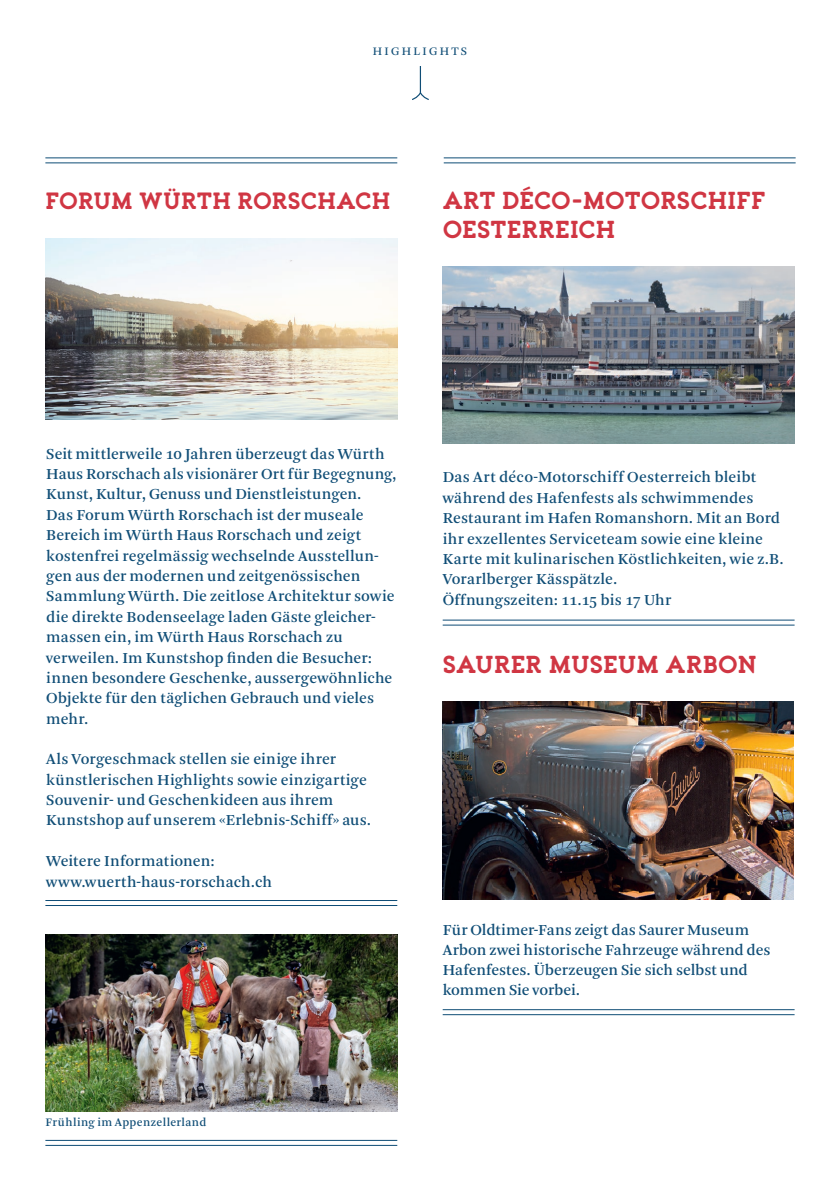
<style>
.page{position:relative;width:840px;height:1191px;background:#fff}
.page>*{position:absolute;margin:0;border:0;box-sizing:border-box;transform-origin:0 0}
.t1{font:900 24px/29px "Nord";letter-spacing:.005em;color:#d03643}
.t2{font:900 23px "Nord";letter-spacing:.005em;color:#d03643}
.t3{font:16px/20.4px "Arnhem";letter-spacing:.005em;color:#0f4d76}
.t4{font:12px "Arnhem";letter-spacing:.03em;color:#0f4d76}
.t5{font:12px "Arnhem Blond";letter-spacing:.19em;color:#0f4d76}
</style>
<div class="page">
<hr style="left:419px;top:67px;width:2px;height:26px;background:#0f4d76">
<svg style="left:412px;top:91px;width:17px;height:9px"></svg>
<hr style="left:45px;top:162px;width:352px;height:1px;background:#0f4d76">
<hr style="left:45px;top:157px;width:352px;height:1px;background:#0f4d76">
<hr style="left:442px;top:624px;width:352px;height:1px;background:#0f4d76">
<hr style="left:442px;top:619px;width:352px;height:1px;background:#0f4d76">
<hr style="left:443px;top:162px;width:352px;height:1px;background:#0f4d76">
<hr style="left:443px;top:157px;width:352px;height:1px;background:#0f4d76">
<img style="left:442px;top:266px;width:352px;height:177px">
<hr style="left:442px;top:1014px;width:352px;height:1px;background:#0f4d76">
<hr style="left:442px;top:1009px;width:352px;height:1px;background:#0f4d76">
<hr style="left:45px;top:1144px;width:352px;height:1px;background:#0f4d76">
<hr style="left:45px;top:1139px;width:352px;height:1px;background:#0f4d76">
<hr style="left:45px;top:905px;width:352px;height:1px;background:#0f4d76">
<hr style="left:45px;top:900px;width:352px;height:1px;background:#0f4d76">
<img style="left:45px;top:238px;width:352px;height:181px">
<img style="left:45px;top:934px;width:352px;height:177px">
<img style="left:442px;top:701px;width:350px;height:199px">
<p class="t5" style="left:372px;top:45px;width:96px">HIGHLIGHTS</p>
<h2 class="t2" style="left:45px;top:187px;width:346px">FORUM WÜRTH RORSCHACH</h2>
<h1 class="t1" style="left:442px;top:186px;width:324px">ART DÉCO-MOTORSCHIFF<br>OESTERREICH</h1>
<p class="t3" style="left:46px;top:443px;width:351px">Seit mittlerweile 10 Jahren überzeugt das Würth Haus Rorschach als visionärer Ort für Begegnung, Kunst, Kultur, Genuss und Dienstleistungen.<br>Das Forum Würth Rorschach ist der museale Bereich im Würth Haus Rorschach und zeigt kostenfrei regelmässig wechselnde Ausstellun&shy;gen aus der modernen und zeitgenössischen Sammlung Würth. Die zeitlose Architektur sowie die direkte Bodenseelage laden Gäste gleicher&shy;massen ein, im Würth Haus Rorschach zu verweilen. Im Kunstshop finden die Besucher: innen besondere Geschenke, aussergewöhnliche Objekte für den täglichen Gebrauch und vieles mehr.</p>
<p class="t3" style="left:46px;top:749px;width:326px">Als Vorgeschmack stellen sie einige ihrer künstlerischen Highlights sowie einzigartige Souvenir- und Geschenkideen aus ihrem Kunstshop auf unserem «Erlebnis-Schiff» aus.</p>
<p class="t3" style="left:46px;top:851px;width:227px">Weitere Informationen: www.wuerth-haus-rorschach.ch</p>
<p class="t3" style="left:442px;top:467px;width:342px">Das Art déco-Motorschiff Oesterreich bleibt während des Hafenfests als schwimmendes Restaurant im Hafen Romanshorn. Mit an Bord ihr exzellentes Serviceteam sowie eine kleine Karte mit kulinarischen Köstlichkeiten, wie z.B.<br>Vorarlberger Kässpätzle.<br>Öffnungszeiten: 11.15 bis 17 Uhr</p>
<h1 class="t1" style="left:442px;top:649px;width:315px">SAURER MUSEUM ARBON</h1>
<p class="t3" style="left:442px;top:920px;width:329px">Für Oldtimer-Fans zeigt das Saurer Museum Arbon zwei historische Fahrzeuge während des Hafenfestes. Überzeugen Sie sich selbst und kommen Sie vorbei.</p>
<p class="t4" style="left:45px;top:1115px;width:162px">Frühling im Appenzellerland</p>
</div>
